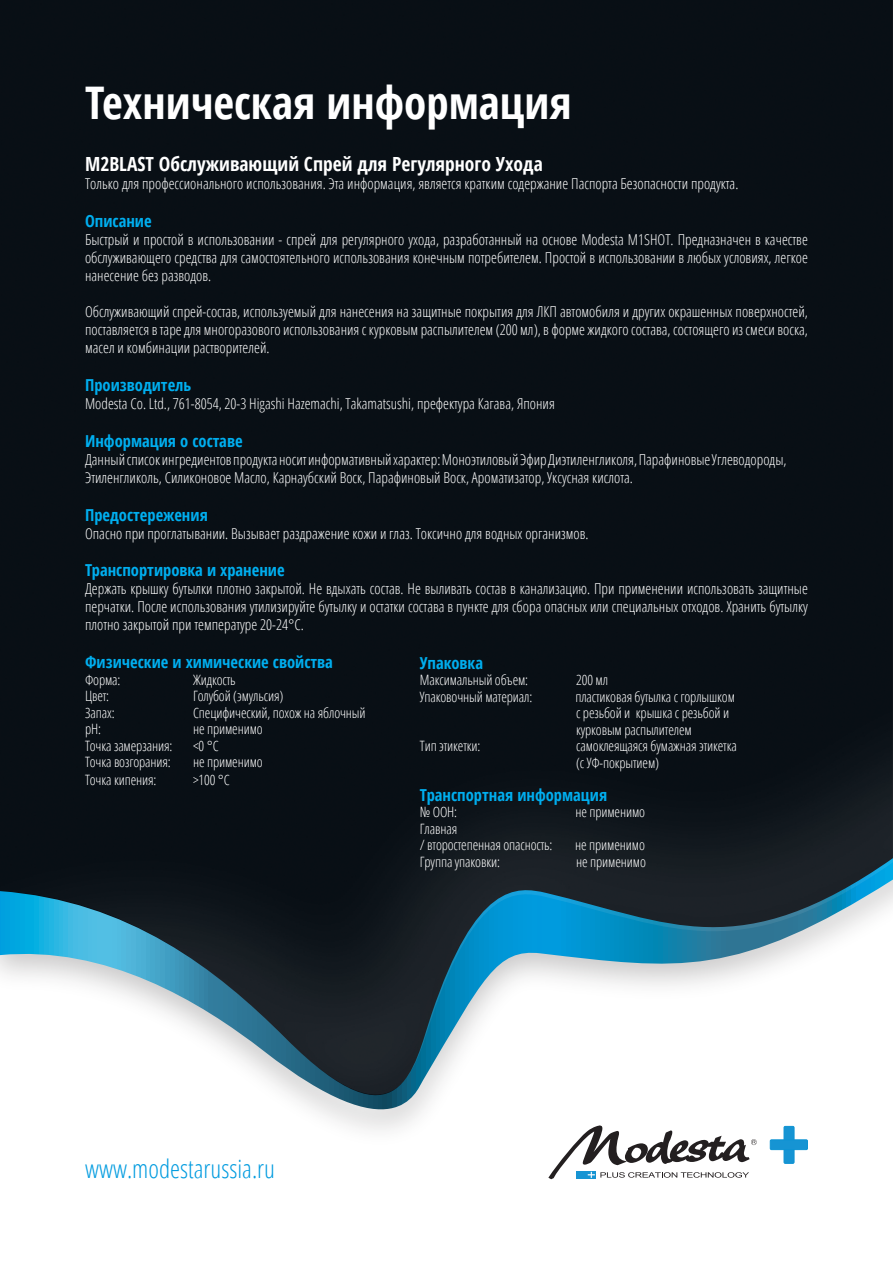
<style>
.page{position:relative;width:893px;height:1263px;background:#fff}
.page>*{position:absolute;margin:0;border:0;box-sizing:border-box;transform-origin:0 0}
.t1{font:700 condensed 45px "Open Sans";color:#fff}
.t2{font:300 condensed 25.5px "Open Sans";color:#009bdf}
.t3{font:700 condensed 19.5px "Open Sans";color:#fff}
.t4{font:700 condensed 16.5px "Open Sans";color:#00aeef}
.t5{font:300 condensed 15px/18px "Open Sans";color:#fff;text-align:justify}
.t6{font:300 condensed 14.25px/16.5px "Open Sans";letter-spacing:-.01em;color:#fff}
</style>
<div class="page">
<div style="left:0;top:0;width:893px;height:702px;background:#090f15"></div>
<img style="left:0;top:702px;width:893px;height:449px">
<div style="left:784px;top:1126px;width:10px;height:37px;background:#1694d3"></div>
<div style="left:784px;top:1126px;width:10px;height:37px;border:1px solid #0d93d3"></div>
<div style="left:770px;top:1140px;width:37px;height:9px;background:#1694d3"></div>
<div style="left:770px;top:1140px;width:37px;height:10px;border:1px solid #0d93d3"></div>
<svg style="left:548px;top:1125px;width:209px;height:54px"></svg>
<p class="t1" style="left:85px;top:72px;width:488px">Техническая информация</p>
<p class="t3" style="left:85px;top:151px;width:459px">M2BLAST Обслуживающий Спрей для Регулярного Ухода</p>
<p class="t5" style="left:85px;top:174px;width:655px">Только для профессионального использования. Эта информация, является кратким содержание Паспорта Безопасности продукта.</p>
<p class="t4" style="left:85px;top:210px;width:68px">Описание</p>
<p class="t5" style="left:85px;top:230px;width:724px">Быстрый и простой в использовании - спрей для регулярного ухода, разработанный на основе Modesta M1SHOT. Предназначен в качестве обслуживающего средства для самостоятельного использования конечным потребителем. Простой в использовании в любых условиях, легкое нанесение без разводов.</p>
<p class="t5" style="left:85px;top:302px;width:724px">Обслуживающий спрей-состав, используемый для нанесения на защитные покрытия для ЛКП автомобиля и других окрашенных поверхностей, поставляется в таре для многоразового использования с курковым распылителем (200 мл), в форме жидкого состава, состоящего из смеси воска, масел и комбинации растворителей.</p>
<p class="t4" style="left:85px;top:373px;width:108px">Производитель</p>
<p class="t5" style="left:85px;top:394px;width:471px">Modesta Co. Ltd., 761-8054, 20-3 Higashi Hazemachi, Takamatsushi, префектура Кагава, Япония</p>
<p class="t4" style="left:85px;top:429px;width:159px">Информация о составе</p>
<p class="t5" style="left:85px;top:450px;width:703px">Данный список ингредиентов продукта носит информативный характер: Моноэтиловый Эфир Диэтиленгликоля, Парафиновые Углеводороды,<br>Этиленгликоль, Силиконовое Масло, Карнаубский Воск, Парафиновый Воск, Ароматизатор, Уксусная кислота.</p>
<p class="t4" style="left:85px;top:503px;width:124px">Предостережения</p>
<p class="t5" style="left:85px;top:524px;width:505px">Опасно при проглатывании. Вызывает раздражение кожи и глаз. Токсично для водных организмов.</p>
<p class="t4" style="left:85px;top:559px;width:201px">Транспортировка и хранение</p>
<p class="t5" style="left:85px;top:579px;width:724px">Держать крышку бутылки плотно закрытой. Не вдыхать состав. Не выливать состав в канализацию. При применении использовать защитные перчатки. После использования утилизируйте бутылку и остатки состава в пункте для сбора опасных или специальных отходов. Хранить бутылку плотно закрытой при температуре 20-24°C.</p>
<p class="t4" style="left:85px;top:651px;width:249px">Физические и химические свойства</p>
<p class="t6" style="left:85px;top:671px;width:37px">Форма:</p>
<p class="t6" style="left:193px;top:671px;width:44px">Жидкость</p>
<p class="t6" style="left:85px;top:687px;width:26px">Цвет:</p>
<p class="t6" style="left:193px;top:687px;width:92px">Голубой (эмульсия)</p>
<p class="t6" style="left:85px;top:704px;width:31px">Запах:</p>
<p class="t6" style="left:193px;top:704px;width:174px">Специфический, похож на яблочный</p>
<p class="t6" style="left:85px;top:720px;width:18px">pH:</p>
<p class="t6" style="left:193px;top:720px;width:71px">не применимо</p>
<p class="t6" style="left:85px;top:737px;width:89px">Точка замерзания:</p>
<p class="t6" style="left:193px;top:737px;width:27px">&lt;0 °C</p>
<p class="t6" style="left:85px;top:753px;width:87px">Точка возгорания:</p>
<p class="t6" style="left:193px;top:753px;width:71px">не применимо</p>
<p class="t6" style="left:85px;top:771px;width:73px">Точка кипения:</p>
<p class="t6" style="left:193px;top:771px;width:38px">&gt;100 °C</p>
<p class="t4" style="left:420px;top:651px;width:65px">Упаковка</p>
<p class="t6" style="left:420px;top:671px;width:110px">Максимальный объем:</p>
<p class="t6" style="left:576px;top:671px;width:33px">200 мл</p>
<p class="t6" style="left:420px;top:688px;width:114px">Упаковочный материал:</p>
<p class="t6" style="left:575px;top:688px;width:161px">пластиковая бутылка с горлышком с резьбой и крышка с резьбой и курковым распылителем</p>
<p class="t6" style="left:420px;top:737px;width:62px">Тип этикетки:</p>
<p class="t6" style="left:576px;top:737px;width:162px">самоклеящаяся бумажная этикетка (с УФ-покрытием)</p>
<p class="t4" style="left:420px;top:783px;width:189px">Транспортная информация</p>
<p class="t6" style="left:420px;top:803px;width:39px">№ ООН:</p>
<p class="t6" style="left:575px;top:803px;width:71px">не применимо</p>
<p class="t6" style="left:420px;top:820px;width:39px">Главная</p>
<p class="t6" style="left:420px;top:836px;width:134px">/ второстепенная опасность:</p>
<p class="t6" style="left:575px;top:836px;width:71px">не применимо</p>
<p class="t6" style="left:420px;top:853px;width:82px">Группа упаковки:</p>
<p class="t6" style="left:576px;top:853px;width:71px">не применимо</p>
<p class="t2" style="left:85px;top:1151px;width:192px">www.modestarussia.ru</p>
</div>
